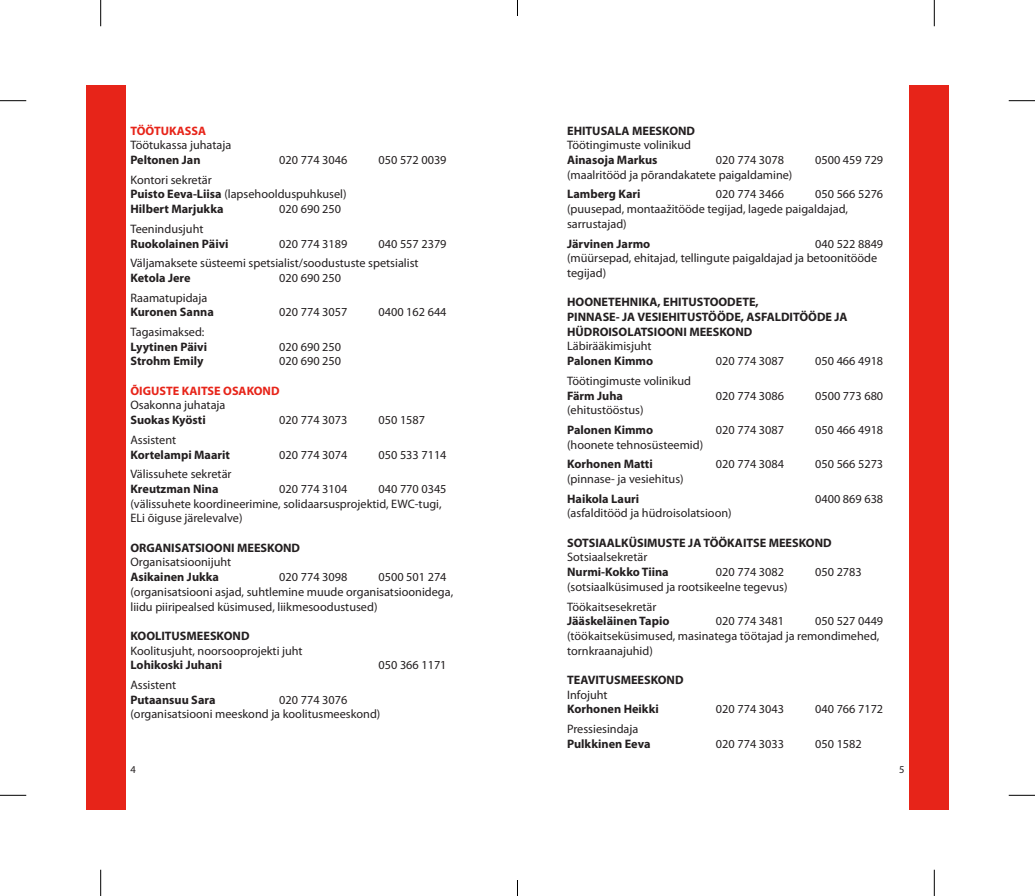
<style>
.page{position:relative;width:1035px;height:896px;background:#fff}
.page>*{position:absolute;margin:0;border:0;box-sizing:border-box;transform-origin:0 0}
.t1{font:12.25px/14.7px "Myriad Pro";color:#231f20}
.t2{font:700 12.25px/14.7px "Myriad Pro";color:#231f20}
.t3{font:700 12.25px "Myriad Pro";color:#e72419}
.t4{font:10.5px "Myriad Pro";color:#231f20}
.s1{font-weight:700}
</style>
<div class="page">
<div style="left:86px;top:86px;width:39px;height:724px;background:#e72419"></div>
<div style="left:909px;top:86px;width:40px;height:724px;background:#e72419"></div>
<svg style="left:0;top:100px;width:26px;height:1px"></svg>
<svg style="left:1008px;top:100px;width:27px;height:1px"></svg>
<svg style="left:0;top:795px;width:26px;height:1px"></svg>
<svg style="left:1008px;top:795px;width:27px;height:1px"></svg>
<svg style="left:100px;top:0;width:1px;height:26px"></svg>
<svg style="left:100px;top:870px;width:1px;height:26px"></svg>
<svg style="left:934px;top:0;width:1px;height:26px"></svg>
<svg style="left:934px;top:870px;width:1px;height:26px"></svg>
<svg style="left:517px;top:0;width:1px;height:16px"></svg>
<svg style="left:517px;top:880px;width:1px;height:16px"></svg>
<p class="t3" style="left:130px;top:123px;width:77px">TÖÖTUKASSA</p>
<p class="t1" style="left:130px;top:138px;width:102px">Töötukassa juhataja</p>
<p class="t2" style="left:130px;top:152px;width:72px">Peltonen Jan</p>
<p class="t1" style="left:279px;top:152px;width:70px">020 774 3046</p>
<p class="t1" style="left:378px;top:152px;width:70px">050 572 0039</p>
<p class="t1" style="left:130px;top:172px;width:218px">Kontori sekretär<br><span class="s1">Puisto Eeva-Liisa</span> (lapsehoolduspuhkusel)<br><span class="s1">Hilbert Marjukka</span></p>
<p class="t1" style="left:279px;top:201px;width:63px">020 690 250</p>
<p class="t1" style="left:130px;top:221px;width:74px">Teenindusjuht</p>
<p class="t2" style="left:130px;top:236px;width:100px">Ruokolainen Päivi</p>
<p class="t1" style="left:279px;top:236px;width:70px">020 774 3189</p>
<p class="t1" style="left:130px;top:233px;width:318px;line-height:19.6px;text-indent:248px">040 557 2379<br>Väljamaksete süsteemi spetsialist/soodustuste spetsialist</p>
<p class="t2" style="left:130px;top:270px;width:62px">Ketola Jere</p>
<p class="t1" style="left:279px;top:270px;width:63px">020 690 250</p>
<p class="t1" style="left:130px;top:290px;width:78px">Raamatupidaja</p>
<p class="t2" style="left:130px;top:304px;width:85px">Kuronen Sanna</p>
<p class="t1" style="left:279px;top:305px;width:70px">020 774 3057</p>
<p class="t1" style="left:378px;top:305px;width:70px">0400 162 644</p>
<p class="t1" style="left:130px;top:324px;width:75px">Tagasimaksed:</p>
<p class="t2" style="left:130px;top:339px;width:78px">Lyytinen Päivi</p>
<p class="t1" style="left:279px;top:339px;width:63px">020 690 250</p>
<p class="t2" style="left:130px;top:353px;width:75px">Strohm Emily</p>
<p class="t1" style="left:279px;top:354px;width:63px">020 690 250</p>
<p class="t3" style="left:130px;top:383px;width:151px">ÕIGUSTE KAITSE OSAKOND</p>
<p class="t1" style="left:130px;top:398px;width:96px">Osakonna juhataja</p>
<p class="t2" style="left:130px;top:412px;width:77px">Suokas Kyösti</p>
<p class="t1" style="left:279px;top:412px;width:70px">020 774 3073</p>
<p class="t1" style="left:378px;top:412px;width:48px">050 1587</p>
<p class="t1" style="left:130px;top:432px;width:47px">Assistent</p>
<p class="t2" style="left:130px;top:447px;width:101px">Kortelampi Maarit</p>
<p class="t1" style="left:279px;top:447px;width:70px">020 774 3074</p>
<p class="t1" style="left:378px;top:447px;width:70px">050 533 7114</p>
<p class="t1" style="left:130px;top:466px;width:103px">Välissuhete sekretär</p>
<p class="t2" style="left:130px;top:481px;width:90px">Kreutzman Nina</p>
<p class="t1" style="left:279px;top:481px;width:70px">020 774 3104</p>
<p class="t1" style="left:130px;top:481px;width:318px;text-indent:248px">040 770 0345 (välissuhete koordineerimine, solidaarsusprojektid, EWC-tugi,<br>ELi õiguse järelevalve)</p>
<p class="t2" style="left:130px;top:540px;width:171px">ORGANISATSIOONI MEESKOND</p>
<p class="t1" style="left:130px;top:555px;width:102px">Organisatsioonijuht</p>
<p class="t2" style="left:130px;top:569px;width:90px">Asikainen Jukka</p>
<p class="t1" style="left:279px;top:569px;width:70px">020 774 3098</p>
<p class="t1" style="left:130px;top:569px;width:324px;text-indent:248px">0500 501 274 (organisatsiooni asjad, suhtlemine muude organisatsioonidega, liidu piiripealsed küsimused, liikmesoodustused)</p>
<p class="t2" style="left:130px;top:628px;width:121px">KOOLITUSMEESKOND</p>
<p class="t1" style="left:130px;top:643px;width:174px">Koolitusjuht, noorsooprojekti juht</p>
<p class="t2" style="left:130px;top:657px;width:93px">Lohikoski Juhani</p>
<p class="t1" style="left:378px;top:658px;width:70px">050 366 1171</p>
<p class="t1" style="left:130px;top:677px;width:47px">Assistent</p>
<p class="t2" style="left:130px;top:692px;width:86px">Putaansuu Sara</p>
<p class="t1" style="left:130px;top:692px;width:251px;text-indent:149px">020 774 3076 (organisatsiooni meeskond ja koolitusmeeskond)</p>
<p class="t2" style="left:567px;top:123px;width:129px">EHITUSALA MEESKOND</p>
<p class="t1" style="left:567px;top:138px;width:125px">Töötingimuste volinikud</p>
<p class="t2" style="left:567px;top:152px;width:92px">Ainasoja Markus</p>
<p class="t1" style="left:716px;top:152px;width:70px">020 774 3078</p>
<p class="t1" style="left:815px;top:152px;width:70px">0500 459 729</p>
<p class="t1" style="left:567px;top:167px;width:227px">(maalritööd ja põrandakatete paigaldamine)</p>
<p class="t2" style="left:567px;top:187px;width:75px">Lamberg Kari</p>
<p class="t1" style="left:716px;top:187px;width:70px">020 774 3466</p>
<p class="t1" style="left:567px;top:187px;width:318px;text-indent:248px">050 566 5276 (puusepad, montaažitööde tegijad, lagede paigaldajad, sarrustajad)</p>
<p class="t2" style="left:567px;top:236px;width:85px">Järvinen Jarmo</p>
<p class="t1" style="left:567px;top:236px;width:318px;text-indent:248px">040 522 8849 (müürsepad, ehitajad, tellingute paigaldajad ja betoonitööde tegijad)</p>
<p class="t2" style="left:567px;top:294px;width:282px">HOONETEHNIKA, EHITUSTOODETE,<br>PINNASE- JA VESIEHITUSTÖÖDE, ASFALDITÖÖDE JA<br>HÜDROISOLATSIOONI MEESKOND</p>
<p class="t1" style="left:567px;top:339px;width:86px">Läbirääkimisjuht</p>
<p class="t2" style="left:567px;top:353px;width:88px">Palonen Kimmo</p>
<p class="t1" style="left:716px;top:353px;width:70px">020 774 3087</p>
<p class="t1" style="left:815px;top:353px;width:70px">050 466 4918</p>
<p class="t1" style="left:567px;top:373px;width:125px">Töötingimuste volinikud</p>
<p class="t2" style="left:567px;top:388px;width:57px">Färm Juha</p>
<p class="t1" style="left:716px;top:388px;width:70px">020 774 3086</p>
<p class="t1" style="left:815px;top:388px;width:70px">0500 773 680</p>
<p class="t1" style="left:567px;top:402px;width:78px">(ehitustööstus)</p>
<p class="t2" style="left:567px;top:422px;width:88px">Palonen Kimmo</p>
<p class="t1" style="left:716px;top:422px;width:70px">020 774 3087</p>
<p class="t1" style="left:815px;top:422px;width:70px">050 466 4918</p>
<p class="t1" style="left:567px;top:437px;width:137px">(hoonete tehnosüsteemid)</p>
<p class="t2" style="left:567px;top:456px;width:87px">Korhonen Matti</p>
<p class="t1" style="left:716px;top:457px;width:70px">020 774 3084</p>
<p class="t1" style="left:815px;top:457px;width:70px">050 566 5273</p>
<p class="t1" style="left:567px;top:471px;width:118px">(pinnase- ja vesiehitus)</p>
<p class="t2" style="left:567px;top:491px;width:74px">Haikola Lauri</p>
<p class="t1" style="left:815px;top:491px;width:70px">0400 869 638</p>
<p class="t1" style="left:567px;top:506px;width:166px">(asfalditööd ja hüdroisolatsioon)</p>
<p class="t2" style="left:567px;top:535px;width:266px">SOTSIAALKÜSIMUSTE JA TÖÖKAITSE MEESKOND</p>
<p class="t1" style="left:567px;top:550px;width:82px">Sotsiaalsekretär</p>
<p class="t2" style="left:567px;top:564px;width:103px">Nurmi-Kokko Tiina</p>
<p class="t1" style="left:716px;top:564px;width:70px">020 774 3082</p>
<p class="t1" style="left:815px;top:564px;width:48px">050 2783</p>
<p class="t1" style="left:567px;top:577px;width:222px;line-height:19.6px">(sotsiaalküsimused ja rootsikeelne tegevus)<br>Töökaitsesekretär</p>
<p class="t2" style="left:567px;top:613px;width:104px">Jääskeläinen Tapio</p>
<p class="t1" style="left:716px;top:613px;width:70px">020 774 3481</p>
<p class="t1" style="left:567px;top:613px;width:318px;text-indent:248px">050 527 0449 (töökaitseküsimused, masinatega töötajad ja remondimehed, tornkraanajuhid)</p>
<p class="t2" style="left:567px;top:672px;width:118px">TEAVITUSMEESKOND</p>
<p class="t1" style="left:567px;top:687px;width:42px">Infojuht</p>
<p class="t2" style="left:567px;top:701px;width:93px">Korhonen Heikki</p>
<p class="t1" style="left:716px;top:702px;width:70px">020 774 3043</p>
<p class="t1" style="left:815px;top:702px;width:70px">040 766 7172</p>
<p class="t1" style="left:567px;top:721px;width:73px">Pressiesindaja</p>
<p class="t2" style="left:567px;top:736px;width:85px">Pulkkinen Eeva</p>
<p class="t1" style="left:716px;top:736px;width:70px">020 774 3033</p>
<p class="t1" style="left:815px;top:736px;width:48px">050 1582</p>
<p class="t4" style="left:130px;top:763px;width:7px">4</p>
<p class="t4" style="left:899px;top:763px;width:7px">5</p>
</div>
